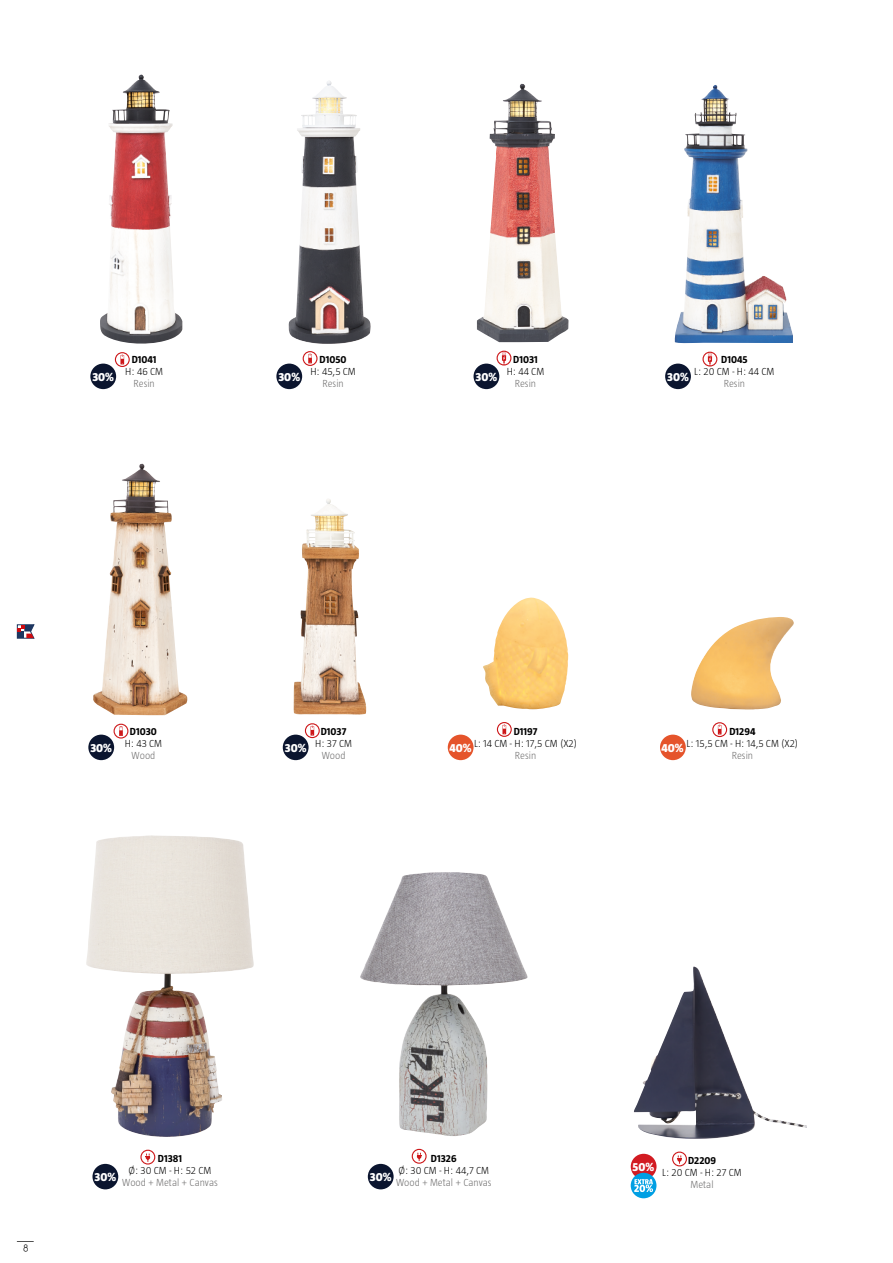
<style>
.page{position:relative;width:893px;height:1263px;background:#fff}
.page>*{position:absolute;margin:0;border:0;box-sizing:border-box;transform-origin:0 0}
.t1{font:700 15px "Burford Rustic Line";color:#000}
.t2{font:800 12.15px "Taz";color:#fff}
.t3{font:300 10.5px "Taz";color:#000}
.t4{font:300 10.5px "Taz";color:#706f6f}
.t5{font:700 10.5px "Taz";color:#000}
</style>
<div class="page">
<svg style="left:17px;top:625px;width:17px;height:13px"></svg>
<svg style="left:17px;top:1241px;width:16px;height:1px"></svg>
<div style="left:631px;top:1154px;width:25px;height:25px;background:#d21b22;border-radius:50%"></div>
<div style="left:631px;top:1173px;width:25px;height:25px;background:#009fe3;border-radius:50%"></div>
<svg style="left:634px;top:1179px;width:19px;height:13px"></svg>
<img style="left:360px;top:872px;width:168px;height:264px">
<div style="left:412px;top:1149px;width:15px;height:15px;border:1px solid #cd1719;border-radius:50%"></div>
<svg style="left:417px;top:1152px;width:5px;height:9px"></svg>
<img style="left:86px;top:835px;width:168px;height:302px">
<div style="left:140px;top:1150px;width:15px;height:14px;border:1px solid #cd1719;border-radius:50%"></div>
<svg style="left:145px;top:1153px;width:5px;height:9px"></svg>
<img style="left:634px;top:966px;width:173px;height:173px">
<div style="left:672px;top:1151px;width:15px;height:15px;border:1px solid #cd1719;border-radius:50%"></div>
<svg style="left:677px;top:1155px;width:5px;height:9px"></svg>
<svg style="left:502px;top:724px;width:4px;height:10px"></svg>
<div style="left:497px;top:722px;width:15px;height:15px;border:1px solid #cd1719;border-radius:50%"></div>
<img style="left:483px;top:598px;width:85px;height:111px">
<img style="left:691px;top:617px;width:103px;height:92px">
<svg style="left:718px;top:725px;width:3px;height:9px"></svg>
<div style="left:712px;top:722px;width:15px;height:15px;border:1px solid #cd1719;border-radius:50%"></div>
<img style="left:294px;top:499px;width:72px;height:216px">
<svg style="left:310px;top:726px;width:4px;height:9px"></svg>
<div style="left:305px;top:723px;width:15px;height:15px;border:1px solid #cd1719;border-radius:50%"></div>
<img style="left:93px;top:464px;width:94px;height:251px">
<svg style="left:119px;top:726px;width:4px;height:10px"></svg>
<div style="left:114px;top:724px;width:14px;height:14px;border:1px solid #cd1719;border-radius:50%"></div>
<img style="left:100px;top:75px;width:82px;height:269px">
<svg style="left:120px;top:355px;width:4px;height:9px"></svg>
<div style="left:115px;top:352px;width:15px;height:15px;border:1px solid #cd1719;border-radius:50%"></div>
<svg style="left:708px;top:354px;width:4px;height:10px"></svg>
<div style="left:702px;top:352px;width:15px;height:14px;border:1px solid #cd1719;border-radius:50%"></div>
<img style="left:675px;top:85px;width:118px;height:258px">
<img style="left:289px;top:81px;width:82px;height:263px">
<svg style="left:308px;top:354px;width:4px;height:9px"></svg>
<div style="left:303px;top:351px;width:15px;height:15px;border:1px solid #cd1719;border-radius:50%"></div>
<img style="left:477px;top:84px;width:91px;height:258px">
<svg style="left:502px;top:353px;width:4px;height:10px"></svg>
<div style="left:497px;top:351px;width:14px;height:14px;border:1px solid #cd1719;border-radius:50%"></div>
<div style="left:90px;top:364px;width:26px;height:25px;background:#0b152f;border-radius:50%"></div>
<div style="left:276px;top:364px;width:26px;height:25px;background:#0b152f;border-radius:50%"></div>
<div style="left:474px;top:364px;width:25px;height:25px;background:#0b152f;border-radius:50%"></div>
<div style="left:665px;top:364px;width:26px;height:25px;background:#0b152f;border-radius:50%"></div>
<div style="left:88px;top:735px;width:26px;height:25px;background:#0b152f;border-radius:50%"></div>
<div style="left:283px;top:735px;width:26px;height:25px;background:#0b152f;border-radius:50%"></div>
<div style="left:448px;top:735px;width:26px;height:25px;background:#e5542b;border-radius:50%"></div>
<div style="left:92px;top:1164px;width:26px;height:25px;background:#0b152f;border-radius:50%"></div>
<div style="left:368px;top:1164px;width:26px;height:25px;background:#0b152f;border-radius:50%"></div>
<div style="left:660px;top:735px;width:26px;height:25px;background:#e5542b;border-radius:50%"></div>
<p class="t5" style="left:132px;top:354px;width:26px">D1041</p>
<p class="t3" style="left:125px;top:366px;width:39px">H: 46 CM</p>
<p class="t4" style="left:133px;top:378px;width:23px">Resin</p>
<p class="t5" style="left:320px;top:354px;width:28px">D1050</p>
<p class="t3" style="left:310px;top:366px;width:47px">H: 45,5 CM</p>
<p class="t4" style="left:322px;top:378px;width:23px">Resin</p>
<p class="t5" style="left:513px;top:354px;width:26px">D1031</p>
<p class="t3" style="left:507px;top:366px;width:39px">H: 44 CM</p>
<p class="t4" style="left:515px;top:378px;width:23px">Resin</p>
<p class="t5" style="left:721px;top:354px;width:28px">D1045</p>
<p class="t3" style="left:694px;top:366px;width:82px">L: 20 CM - H: 44 CM</p>
<p class="t4" style="left:724px;top:378px;width:23px">Resin</p>
<p class="t2" style="left:92px;top:370px;width:23px">30%</p>
<p class="t2" style="left:278px;top:370px;width:23px">30%</p>
<p class="t2" style="left:476px;top:370px;width:23px">30%</p>
<p class="t2" style="left:667px;top:370px;width:23px">30%</p>
<p class="t5" style="left:130px;top:725px;width:28px">D1030</p>
<p class="t3" style="left:125px;top:737px;width:39px">H: 43 CM</p>
<p class="t4" style="left:132px;top:749px;width:25px">Wood</p>
<p class="t5" style="left:321px;top:725px;width:27px">D1037</p>
<p class="t3" style="left:315px;top:737px;width:38px">H: 37 CM</p>
<p class="t4" style="left:322px;top:749px;width:25px">Wood</p>
<p class="t5" style="left:514px;top:725px;width:25px">D1197</p>
<p class="t3" style="left:474px;top:737px;width:105px">L: 14 CM - H: 17,5 CM (X2)</p>
<p class="t4" style="left:515px;top:749px;width:23px">Resin</p>
<p class="t2" style="left:90px;top:741px;width:23px">30%</p>
<p class="t2" style="left:285px;top:741px;width:23px">30%</p>
<p class="t2" style="left:449px;top:741px;width:24px">40%</p>
<p class="t5" style="left:729px;top:725px;width:27px">D1294</p>
<p class="t3" style="left:687px;top:737px;width:113px">L: 15,5 CM - H: 14,5 CM (X2)</p>
<p class="t4" style="left:732px;top:749px;width:23px">Resin</p>
<p class="t2" style="left:662px;top:741px;width:24px">40%</p>
<h1 class="t1" style="left:22px;top:1238px;width:9px">8</h1>
<p class="t5" style="left:158px;top:1152px;width:26px">D1381</p>
<p class="t3" style="left:129px;top:1164px;width:84px">Ø: 30 CM - H: 52 CM</p>
<p class="t4" style="left:122px;top:1176px;width:97px">Wood + Metal + Canvas</p>
<p class="t5" style="left:431px;top:1152px;width:27px">D1326</p>
<p class="t3" style="left:399px;top:1164px;width:92px">Ø: 30 CM - H: 44,7 CM</p>
<p class="t4" style="left:396px;top:1176px;width:97px">Wood + Metal + Canvas</p>
<p class="t2" style="left:95px;top:1170px;width:23px">30%</p>
<p class="t2" style="left:370px;top:1170px;width:23px">30%</p>
<p class="t2" style="left:633px;top:1160px;width:23px">50%</p>
<p class="t5" style="left:688px;top:1154px;width:30px">D2209</p>
<p class="t3" style="left:662px;top:1167px;width:81px">L: 20 CM - H: 27 CM</p>
<p class="t4" style="left:690px;top:1179px;width:25px">Metal</p>
</div>
